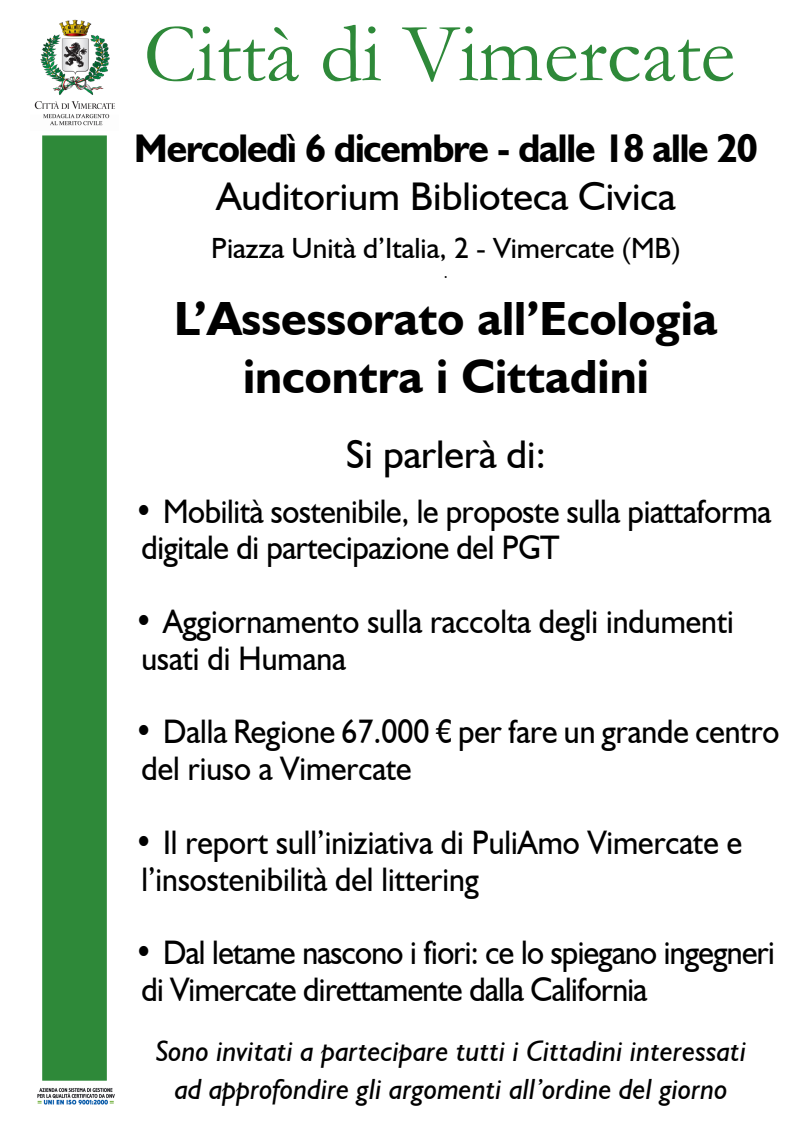
<style>
.page{position:relative;width:794px;height:1134px;background:#fff}
.page>*{position:absolute;margin:0;border:0;box-sizing:border-box;transform-origin:0 0}
.t1{font:84px "Garamond";color:#2e8939}
.t2{font:700 48px/57.6px "Humanist 521 BT";color:#000;text-align:center}
.t3{font:40px "Humanist 521 BT";color:#000}
.t4{font:700 40px "Humanist 521 BT";letter-spacing:-.03em;color:#000;scale:.96 1}
.t5{font:34px/36.8px "Humanist 521 BT";color:#000;scale:.93 1}
.t6{font:34px/36.8px "Humanist 521 BT";letter-spacing:-.02em;color:#000;scale:.93 1}
.t7{font:italic 29.2px/37.6px "Humanist 521 BT";color:#000;text-align:center}
.t8{font:29.2px "Humanist 521 BT";color:#000}
.t9{font:16px "Humanist 521 BT";color:#000}
</style>
<div class="page">
<div style="left:42px;top:135px;width:65px;height:946px;background:#2e8939;border:1px solid #2e8939"></div>
<img style="left:34px;top:19px;width:81px;height:107px">
<img style="left:37px;top:1088px;width:78px;height:17px">
<h1 class="t1" style="left:144px;top:-3px;width:593px">Città di Vimercate</h1>
<p class="t4" style="left:134px;top:124px;width:651px">Mercoledì 6 dicembre - dalle 18 alle 20</p>
<p class="t3" style="left:216px;top:172px;width:460px">Auditorium Biblioteca Civica</p>
<p class="t8" style="left:211px;top:230px;width:471px">Piazza Unità d’Italia, 2 - Vimercate (MB)</p>
<p class="t9" style="left:444px;top:262px;width:6px">.</p>
<h2 class="t2" style="left:174px;top:289px;width:545px">L’Assessorato all’Ecologia incontra i Cittadini</h2>
<p class="t3" style="left:346px;top:429px;width:201px">Si parlerà di:</p>
<p class="t5" style="left:135px;top:492px;width:686px">• Mobilità sostenibile, le proposte sulla piattaforma digitale di partecipazione del PGT</p>
<p class="t5" style="left:135px;top:602px;width:646px">• Aggiornamento sulla raccolta degli indumenti usati di Humana</p>
<p class="t5" style="left:135px;top:713px;width:695px">• Dalla Regione 67.000 € per fare un grande centro del riuso a Vimercate</p>
<p class="t5" style="left:135px;top:823px;width:655px">• Il report sull’iniziativa di PuliAmo Vimercate e l’insostenibilità del littering</p>
<p class="t6" style="left:135px;top:933px;width:690px">• Dal letame nascono i fiori: ce lo spiegano ingegneri di Vimercate direttamente dalla California</p>
<p class="t7" style="left:156px;top:1032px;width:592px">Sono invitati a partecipare tutti i Cittadini interessati ad approfondire gli argomenti all’ordine del giorno</p>
</div>
